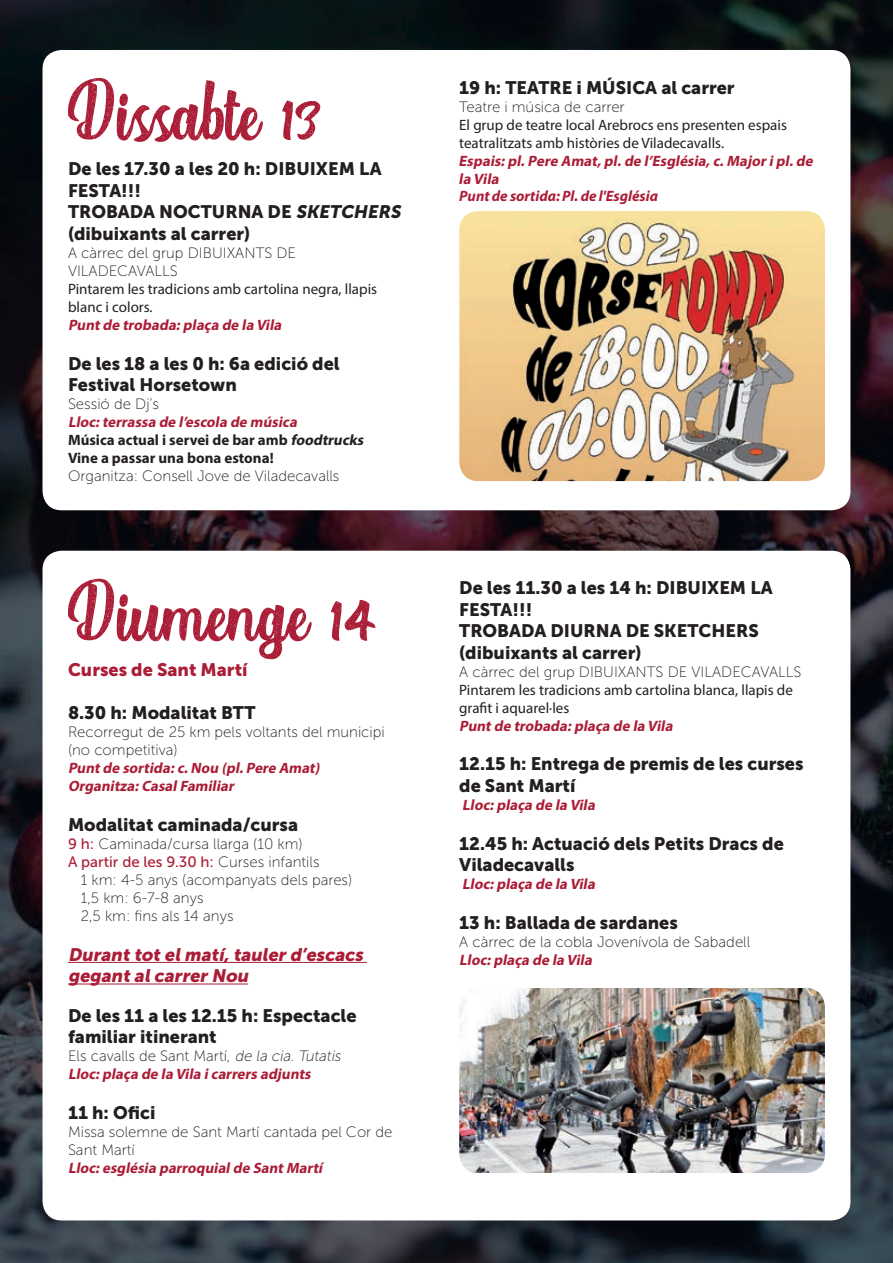
<style>
.page{position:relative;width:893px;height:1263px;background:#fff}
.page>*{position:absolute;margin:0;border:0;box-sizing:border-box;transform-origin:0 0}
.t1{font:69px "Authentic Script Rough";color:#ab1d36}
.t2{font:18px/21.6px "Museo Sans 900";color:#231f20}
.t3{font:italic 18px/21.6px "Museo Sans 900";color:#ab1d36}
.t4{font:18px "Museo Sans 900";color:#ab1d36}
.t5{font:15px/18px "Museo Sans 100";color:#231f20}
.t6{font:15px/17.9px "Myriad Pro";color:#231f20}
.t7{font:italic 700 15px "Myriad Pro";color:#ab1d36}
.t8{font:700 15px "Myriad Pro";color:#231f20}
.t9{font:15px "Museo Sans 500";color:#ab1d36}
.s1{font-style:italic}
.s2{font-family:"Museo Sans 500";color:#ab1d36}
.s3{font-family:"Museo Sans 100";color:#231f20}
.s4{font-family:"Museo Sans 100"}
.s5{font-weight:700;font-style:italic;color:#ab1d36}
</style>
<div class="page">
<img style="left:0;top:0;width:893px;height:1263px">
<div style="left:43px;top:50px;width:807px;height:460px;background:#fff;border-radius:19px"></div>
<div style="left:43px;top:551px;width:807px;height:669px;background:#fff;border-radius:19px"></div>
<hr style="left:68px;top:962px;width:299px;height:1px;background:#ab1d36">
<hr style="left:68px;top:983px;width:180px;height:1px;background:#ab1d36">
<img style="left:459px;top:211px;width:366px;height:270px">
<img style="left:459px;top:988px;width:366px;height:185px">
<p class="t1" style="left:68px;top:75px;width:255px">Dissabte 13</p>
<p class="t2" style="left:68px;top:158px;width:315px">De les 17.30 a les 20 h: DIBUIXEM LA<br>FESTA!!!</p>
<p class="t2" style="left:68px;top:201px;width:338px">TROBADA NOCTURNA DE <span class="s1">SKETCHERS </span>(dibuixants al carrer)</p>
<p class="t5" style="left:68px;top:244px;width:230px">A càrrec del grup DIBUIXANTS DE<br>VILADECAVALLS</p>
<p class="t6" style="left:68px;top:280px;width:311px">Pintarem les tradicions amb cartolina negra, llapis blanc i colors.</p>
<p class="t7" style="left:68px;top:315px;width:218px">Puntde trobada:plaça de la Vila</p>
<p class="t2" style="left:68px;top:352px;width:273px">De les 18 a les 0 h: 6a edició del<br>Festival Horsetown</p>
<p class="t5" style="left:68px;top:395px;width:93px">Sessió de Dj’s</p>
<p class="t7" style="left:68px;top:412px;width:234px">Lloc:terrassa de l’escola de música</p>
<p class="t8" style="left:68px;top:430px;width:300px">Música actual i servei de bar amb <span class="s1">foodtrucks</span></p>
<p class="t8" style="left:68px;top:448px;width:207px">Vine a passar una bona estona!</p>
<p class="t5" style="left:68px;top:467px;width:273px">Organitza: Consell Jove de Viladecavalls</p>
<p class="t1" style="left:68px;top:576px;width:310px">Diumenge 14</p>
<p class="t4" style="left:68px;top:660px;width:181px">Curses de Sant Martí</p>
<p class="t2" style="left:68px;top:702px;width:189px">8.30 h: Modalitat BTT</p>
<p class="t5" style="left:68px;top:723px;width:318px">Recorregut de 25 km pels voltants del municipi</p>
<p class="t5" style="left:68px;top:741px;width:111px">(no competitiva)</p>
<p class="t7" style="left:68px;top:758px;width:256px">Puntde sortida:c.Nou (pl.Pere Amat)</p>
<p class="t7" style="left:68px;top:776px;width:171px">Organitza:CasalFamiliar</p>
<p class="t2" style="left:68px;top:814px;width:232px">Modalitat caminada/cursa</p>
<p class="t5" style="left:68px;top:835px;width:236px"><span class="s2">9 h:</span> Caminada/cursa llarga (10 km)</p>
<p class="t9" style="left:68px;top:854px;width:253px">A partir de les 9.30 h: <span class="s3">Curses infantils</span></p>
<p class="t5" style="left:81px;top:871px;width:273px">1 km: 4-5 anys (acompanyats dels pares)</p>
<p class="t5" style="left:81px;top:889px;width:124px">1,5 km: 6-7-8 anys</p>
<p class="t5" style="left:81px;top:907px;width:154px">2,5 km: fins als 14 anys</p>
<p class="t3" style="left:68px;top:943px;width:300px">Durant tot elmatí,tauler d’escacs gegant alcarrer Nou</p>
<p class="t2" style="left:68px;top:1005px;width:290px">De les 11 a les 12.15 h: Espectacle familiar itinerant</p>
<p class="t5" style="left:68px;top:1047px;width:277px">Els cavalls de Sant Martí, <span class="s1">de la cia. Tutatis</span></p>
<p class="t7" style="left:68px;top:1064px;width:247px">Lloc:plaça de la Vila icarrers adjunts</p>
<p class="t2" style="left:68px;top:1102px;width:89px">11 h: Ofici</p>
<p class="t5" style="left:68px;top:1123px;width:326px">Missa solemne de Sant Martí cantada pel Cor de<br>Sant Martí</p>
<p class="t7" style="left:68px;top:1158px;width:259px">Lloc:església parroquialde SantMartí</p>
<p class="t2" style="left:459px;top:76px;width:277px">19 h: TEATRE i MÚSICA al carrer</p>
<p class="t6" style="left:459px;top:97px;width:359px"><span class="s4">Teatre i música de carrer<br></span>El grup de teatre local Arebrocs ens presenten espais teatralitzats amb històries de Viladecavalls.<br><span class="s5">Espais:pl.Pere Amat,pl.de l’Església,c.Majoripl.de la Vila<br></span><span class="s5">Punt de sortida: Pl. de l'Església</span></p>
<p class="t2" style="left:459px;top:577px;width:315px">De les 11.30 a les 14 h: DIBUIXEM LA<br>FESTA!!!</p>
<p class="t2" style="left:459px;top:620px;width:301px">TROBADA DIURNA DE SKETCHERS (dibuixants al carrer)</p>
<p class="t5" style="left:459px;top:663px;width:344px">A càrrec del grup DIBUIXANTS DE VILADECAVALLS</p>
<p class="t6" style="left:459px;top:680px;width:335px">Pintarem les tradicions amb cartolina blanca, llapis de grafit i aquarel·les</p>
<p class="t7" style="left:459px;top:716px;width:218px">Puntde trobada:plaça de la Vila</p>
<p class="t2" style="left:459px;top:753px;width:346px">12.15 h: Entrega de premis de les curses de Sant Martí</p>
<p class="t7" style="left:462px;top:795px;width:137px">Lloc:plaça de la Vila</p>
<p class="t2" style="left:459px;top:832px;width:326px">12.45 h: Actuació dels Petits Dracs de<br>Viladecavalls</p>
<p class="t7" style="left:462px;top:874px;width:137px">Lloc:plaça de la Vila</p>
<p class="t2" style="left:459px;top:912px;width:220px">13 h: Ballada de sardanes</p>
<p class="t5" style="left:459px;top:933px;width:292px">A càrrec de la cobla Jovenívola de Sabadell</p>
<p class="t7" style="left:459px;top:950px;width:137px">Lloc:plaça de la Vila</p>
</div>
